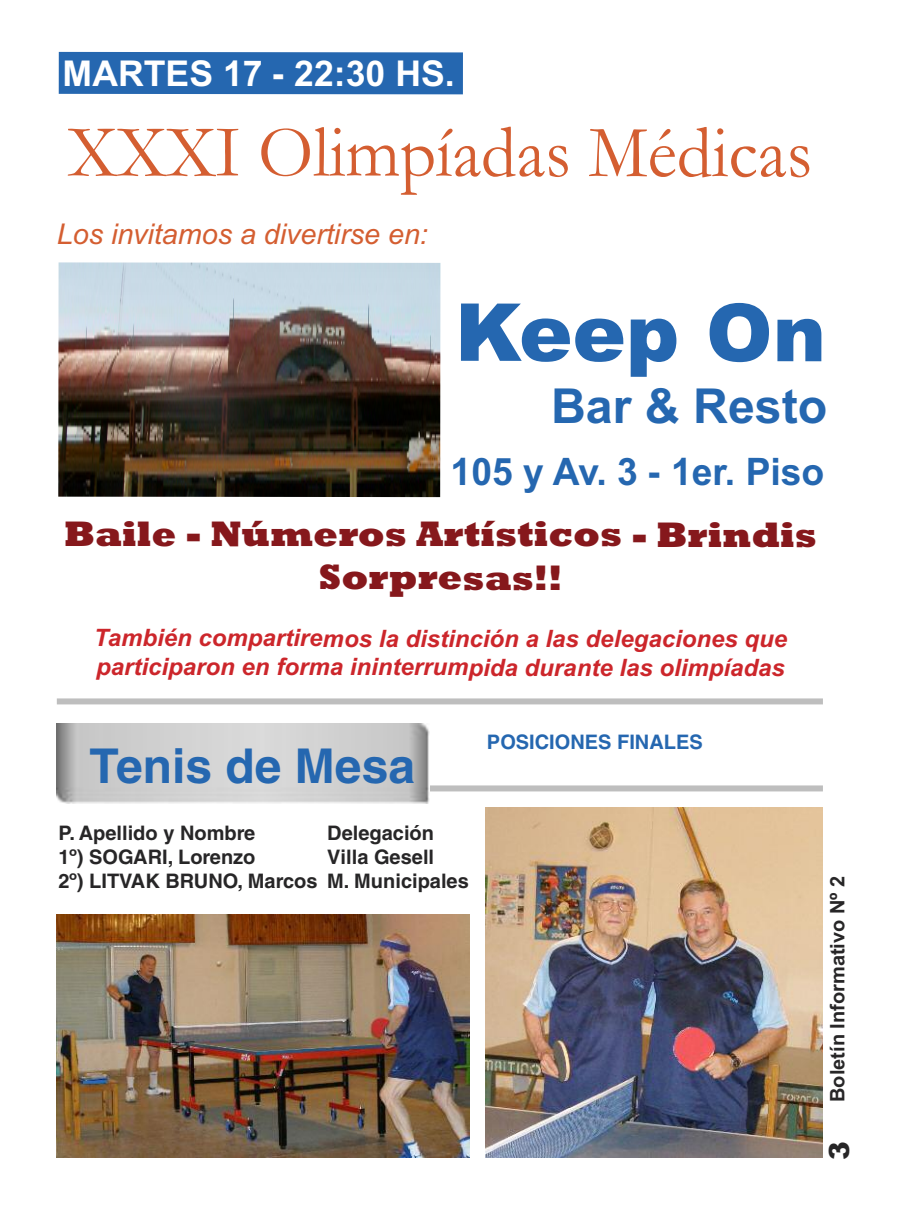
<style>
.page{position:relative;width:908px;height:1219px;background:#fff}
.page>*{position:absolute;margin:0;border:0;box-sizing:border-box;transform-origin:0 0}
.t1{font:900 80px "Arial";color:#2567b0}
.t2{font:74.6px "Garamond";color:#d45e31;scale:.95 1}
.t3{font:700 48.2px "Arial";color:#2567b0}
.t4{font:700 48px "Helvetica LT Std";color:#2567b0}
.t5{font:700 38px "Arial";color:#2567b0}
.t6{font:800 36px/43.2px "Rockwell";color:#86181c;text-align:center}
.t7{font:700 35.6px "Arial";color:#fff}
.t8{font:italic 28.6px "Arial";color:#d45e31}
.t9{font:900 28px "Arial";color:#272627}
.t10{font:italic 700 24px/28.8px "Arial";color:#cc262b}
.t11{font:700 20px/24px "Helvetica LT Std";color:#272627}
.t12{font:700 20px "Arial";color:#272627}
.t13{font:700 20px "Helvetica LT Std";color:#2567b0}
</style>
<div class="page">
<img style="left:58px;top:262px;width:382px;height:235px">
<div style="left:59px;top:52px;width:404px;height:42px;background:#2567b0"></div>
<div style="left:398px;top:785px;width:424px;height:6px;background:#bebebe"></div>
<div style="left:57px;top:698px;width:765px;height:6px;background:#bebebe"></div>
<img style="left:57px;top:723px;width:372px;height:80px">
<img style="left:485px;top:807px;width:337px;height:350px">
<img style="left:57px;top:915px;width:412px;height:242px">
<h3 class="t7" style="left:63px;top:53px;width:393px">MARTES 17 - 22:30 HS.</h3>
<h2 class="t2" style="left:67px;top:106px;width:785px">XXXI Olimpíadas Médicas</h2>
<p class="t8" style="left:57px;top:217px;width:372px">Los invitamos a divertirse en:</p>
<h1 class="t1" style="left:455px;top:287px;width:372px">Keep On</h1>
<h3 class="t3" style="left:550px;top:378px;width:278px">Bar &amp; Resto</h3>
<h3 class="t5" style="left:450px;top:450px;width:375px">105 y Av. 3 - 1er. Piso</h3>
<h3 class="t6" style="left:64px;top:512px;width:754px">Baile - Números Artísticos - Brindis<br>Sorpresas!!</h3>
<p class="t10" style="left:94px;top:624px;width:694px">También compartiremos la distinción a las delegaciones que participaron en forma ininterrumpida durante las olimpíadas</p>
<h3 class="t4" style="left:89px;top:748px;width:327px">Tenis de Mesa</h3>
<p class="t11" style="left:58px;top:823px;width:198px">P. Apellido y Nombre</p>
<p class="t11" style="left:327px;top:823px;width:108px">Delegación</p>
<p class="t11" style="left:58px;top:847px;width:198px">1º) SOGARI, Lorenzo</p>
<p class="t11" style="left:58px;top:847px;width:411px;text-indent:269px">Villa Gesell<br>2º) LITVAK BRUNO, Marcos M. Municipales</p>
<p class="t13" style="left:487px;top:735px;width:217px">POSICIONES FINALES</p>
<p class="t12" style="left:825px;top:1102px;width:228px;rotate:-90deg">Boletín Informativo Nº 2</p>
<p class="t9" style="left:822px;top:1160px;width:20px;rotate:-90deg">3</p>
</div>
